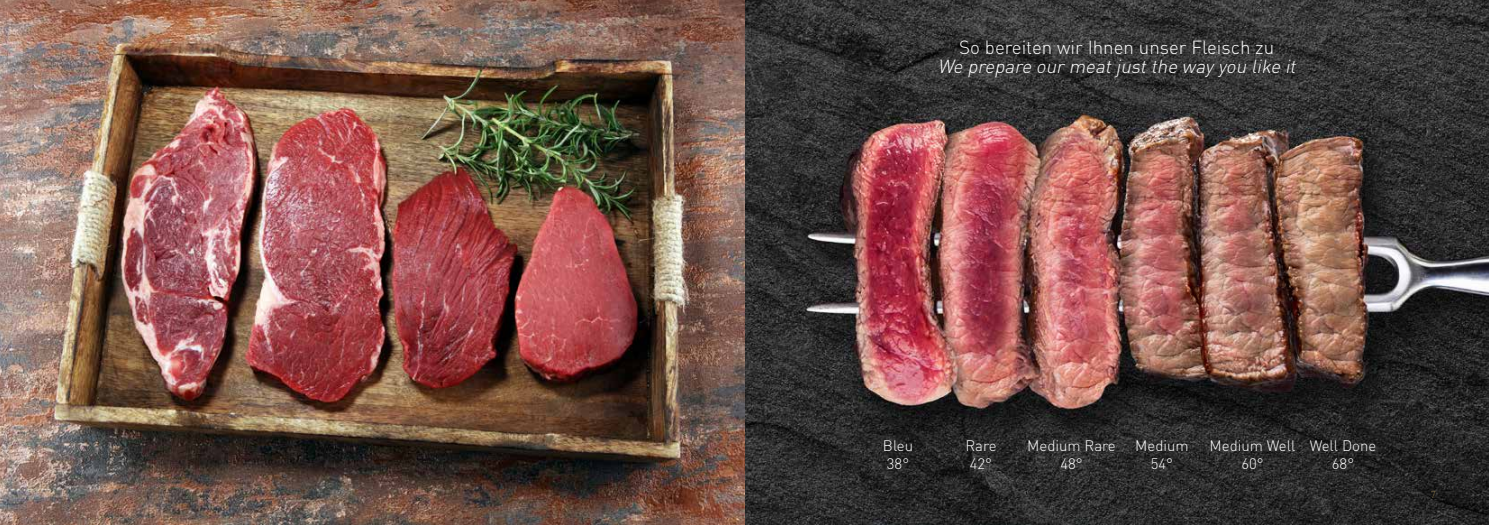
<style>
.page{position:relative;width:1489px;height:525px;background:#fff}
.page>*{position:absolute;margin:0;border:0;box-sizing:border-box;transform-origin:0 0}
.t1{font:italic 300 18.75px "DIN";color:#fff}
.t2{font:300 18.75px "DIN";color:#fff}
.t3{font:300 15px/18px "DIN";color:#fff;text-align:center}
.t4{font:300 10px "DIN";color:#907b4e}
</style>
<div class="page">
<img style="left:0;top:0;width:1488px;height:524px">
<p class="t2" style="left:959px;top:36px;width:316px">So bereiten wir Ihnen unser Fleisch zu</p>
<p class="t1" style="left:937px;top:55px;width:364px">We prepare ourmeatjustthe wayyou like it</p>
<p class="t3" style="left:882px;top:436px;width:32px;text-align:left">Bleu<br>38°</p>
<p class="t3" style="left:965px;top:436px;width:33px;text-align:left">Rare<br>42°</p>
<p class="t3" style="left:1027px;top:436px;width:90px">Medium Rare<br>48°</p>
<p class="t3" style="left:1135px;top:436px;width:55px">Medium<br>54°</p>
<p class="t3" style="left:1209px;top:436px;width:87px">Medium Well<br>60°</p>
<p class="t3" style="left:1309px;top:436px;width:68px">Well Done<br>68°</p>
<p class="t4" style="left:1430px;top:487px;width:7px">7</p>
</div>
